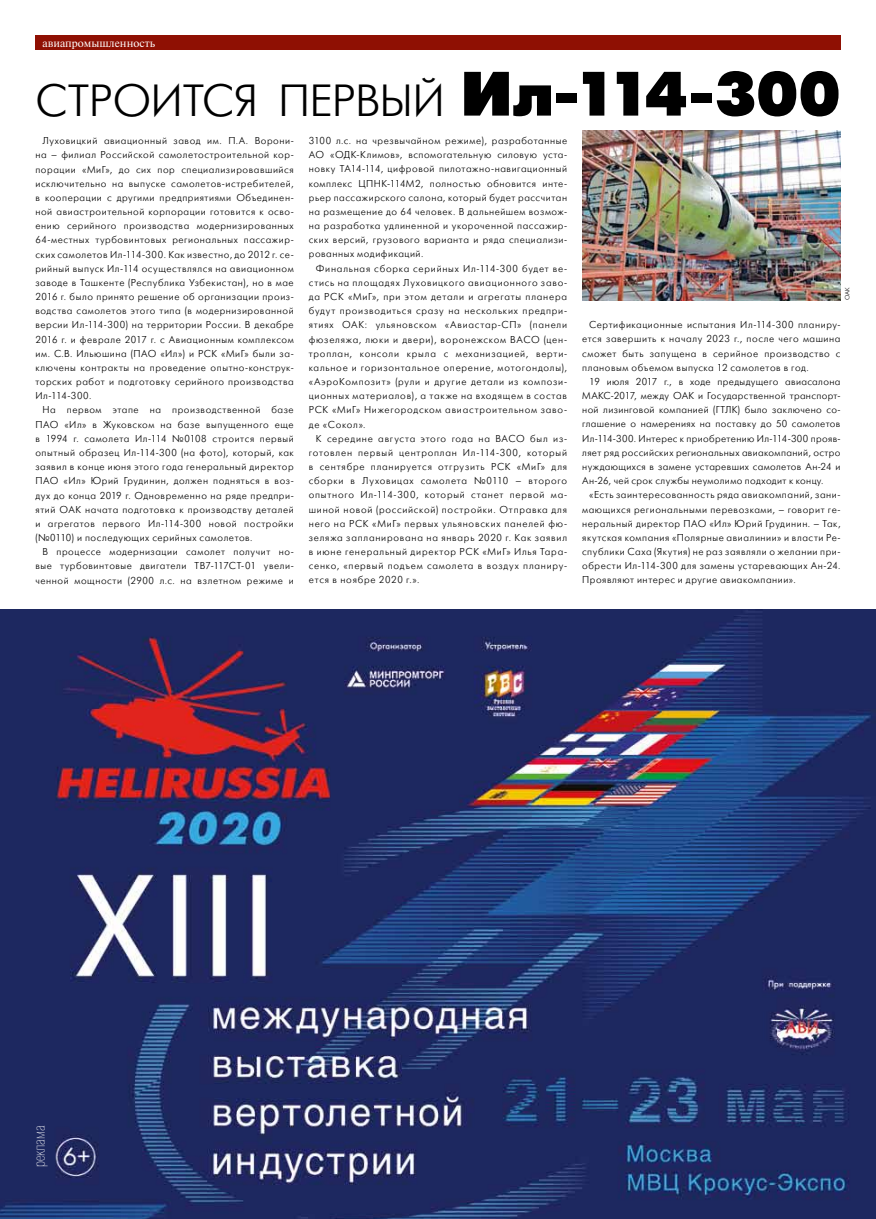
<style>
.page{position:relative;width:876px;height:1219px;background:#fff}
.page>*{position:absolute;margin:0;border:0;box-sizing:border-box;transform-origin:0 0}
.t1{font:45px "Futura Futuris Light C";letter-spacing:-.015em;color:#000}
.t2{font:15px "Helios Cond Thin C";color:#fff}
.t3{font:11.25px "Newton C";color:#fff}
.t4{font:10px/14.1px "Futura Futuris Light C";letter-spacing:.055em;color:#000;text-align:justify}
.t5{font:6.25px "Futura Futuris Light C";color:#000}
.s1{font-family:"Futura Futuris Black C";font-size:62.5px}
</style>
<div class="page">
<div style="left:35px;top:35px;width:805px;height:15px;background:#8f1003"></div>
<img style="left:0;top:609px;width:875px;height:610px">
<img style="left:582px;top:130px;width:258px;height:171px">
<p class="t3" style="left:43px;top:37px;width:114px">авиапромышленность</p>
<h1 class="t1" style="left:35px;top:77px;width:806px">СТРОИТСЯ ПЕРВЫЙ <span class="s1">Ил-114-300</span></h1>
<p class="t4" style="left:35px;top:134px;width:260px;text-indent:7px">Луховицкий авиационный завод им. П.А. Ворони&shy;на – филиал Российской самолетостроительной кор&shy;порации «МиГ», до сих пор специализировавшийся исключительно на выпуске самолетов-истребителей, в кооперации с другими предприятиями Объединен&shy;ной авиастроительной корпорации готовится к осво&shy;ению серийного производства модернизированных 64-местных турбовинтовых региональных пассажир&shy;ских самолетов Ил-114-300. Как известно, до 2012 г. се&shy;рийный выпуск Ил-114 осуществлялся на авиационном заводе в Ташкенте (Республика Узбекистан), но в мае 2016 г. было принято решение об организации произ&shy;водства самолетов этого типа (в модернизированной версии Ил-114-300) на территории России. В декабре 2016 г. и феврале 2017 г. с Авиационным комплексом им. С.В. Ильюшина (ПАО «Ил») и РСК «МиГ» были за&shy;ключены контракты на проведение опытно-конструк&shy;торских работ и подготовку серийного производства Ил-114-300.</p>
<p class="t4" style="left:35px;top:403px;width:260px;text-indent:7px">На первом этапе на производственной базе ПАО «Ил» в Жуковском на базе выпущенного еще в 1994 г. самолета Ил-114 №0108 строится первый опытный образец Ил-114-300 (на фото), который, как заявил в конце июня этого года генеральный директор ПАО «Ил» Юрий Грудинин, должен подняться в воз&shy;дух до конца 2019 г. Одновременно на ряде предпри&shy;ятий ОАК начата подготовка к производству деталей и агрегатов первого Ил-114-300 новой постройки (№0110) и последующих серийных самолетов.</p>
<p class="t4" style="left:35px;top:545px;width:260px;text-indent:7px">В процессе модернизации самолет получит но&shy;вые турбовинтовые двигатели ТВ7-117СТ-01 увели&shy;ченной мощности (2900 л.с. на взлетном режиме и</p>
<p class="t4" style="left:309px;top:134px;width:260px">3100 л.с. на чрезвычайном режиме), разработанные АО «ОДК‑Климов», вспомогательную силовую уста&shy;новку ТА14-114, цифровой пилотажно-навигационный комплекс ЦПНК-114М2, полностью обновится инте&shy;рьер пассажирского салона, который будет рассчитан на размещение до 64 человек. В дальнейшем возмож&shy;на разработка удлиненной и укороченной пассажир&shy;ских версий, грузового варианта и ряда специализи&shy;рованных модификаций.</p>
<p class="t4" style="left:309px;top:261px;width:260px;text-indent:7px">Финальная сборка серийных Ил-114-300 будет ве&shy;стись на площадях Луховицкого авиационного заво&shy;да РСК «МиГ», при этом детали и агрегаты планера будут производиться сразу на нескольких предпри&shy;ятиях ОАК: ульяновском «Авиастар-СП» (панели фюзеляжа, люки и двери), воронежском ВАСО (цен&shy;троплан, консоли крыла с механизацией, верти&shy;кальное и горизонтальное оперение, мотогондолы), «АэроКомпозит» (рули и другие детали из компози&shy;ционных материалов), а также на входящем в состав РСК «МиГ» Нижегородском авиастроительном заво&shy;де «Сокол».</p>
<p class="t4" style="left:309px;top:431px;width:260px;text-indent:7px">К середине августа этого года на ВАСО был из&shy;готовлен первый центроплан Ил-114-300, который в сентябре планируется отгрузить РСК «МиГ» для сборки в Луховицах самолета №0110 – второго опытного Ил-114-300, который станет первой ма&shy;шиной новой (российской) постройки. Отправка для него на РСК «МиГ» первых ульяновских панелей фю&shy;зеляжа запланирована на январь 2020 г. Как заявил в июне генеральный директор РСК «МиГ» Илья Тара&shy;сенко, «первый подъем самолета в воздух планиру&shy;ется в ноябре 2020 г.».</p>
<p class="t5" style="left:844px;top:300px;width:15px;rotate:-90deg">ОАК</p>
<p class="t4" style="left:582px;top:318px;width:260px;text-indent:7px">Сертификационные испытания Ил-114-300 планиру&shy;ется завершить к началу 2023 г., после чего машина сможет быть запущена в серийное производство с плановым объемом выпуска 12 самолетов в год.</p>
<p class="t4" style="left:582px;top:375px;width:260px;text-indent:7px">19 июля 2017 г., в ходе предыдущего авиасалона МАКС‑2017, между ОАК и Государственной транспорт&shy;ной лизинговой компанией (ГТЛК) было заключено со&shy;глашение о намерениях на поставку до 50 самолетов Ил-114-300. Интерес к приобретению Ил-114-300 прояв&shy;ляет ряд российских региональных авиакомпаний, остро нуждающихся в замене устаревших самолетов Ан-24 и Ан-26, чей срок службы неумолимо подходит к концу.</p>
<p class="t4" style="left:582px;top:488px;width:260px;text-indent:7px">«Есть заинтересованность ряда авиакомпаний, зани&shy;мающихся региональными перевозками, – говорит ге&shy;неральный директор ПАО «Ил» Юрий Грудинин. – Так, якутская компания «Полярные авиалинии» и власти Ре&shy;спублики Саха (Якутия) не раз заявляли о желании при&shy;обрести Ил-114-300 для замены устаревающих Ан-24.<br>Проявляют интерес и другие авиакомпании».</p>
<h2 class="t2" style="left:31px;top:1167px;width:43px;rotate:-90deg">реклама</h2>
</div>
